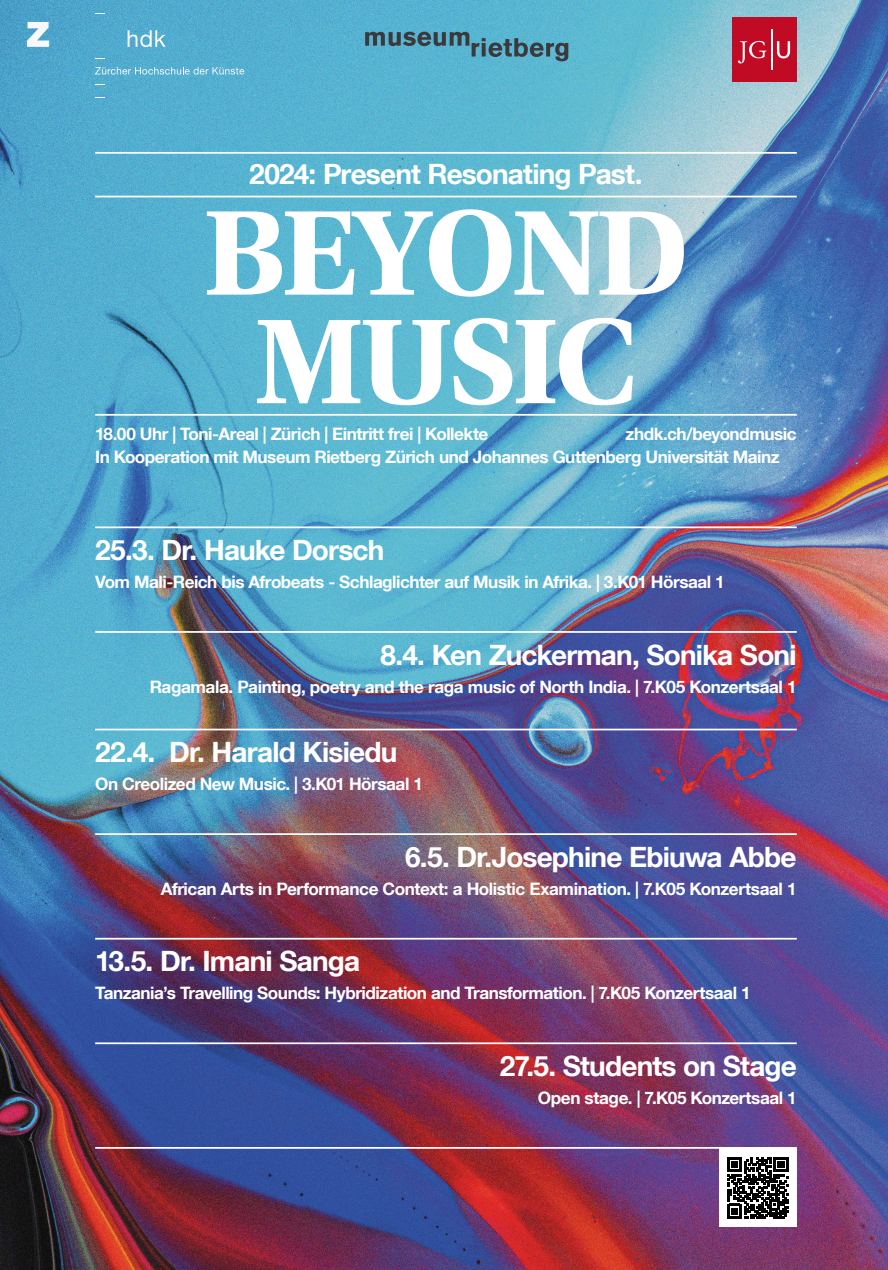
<style>
.page{position:relative;width:888px;height:1270px;background:#fff}
.page>*{position:absolute;margin:0;border:0;box-sizing:border-box;transform-origin:0 0}
.t1{font:700 127.4px "Utopia Std";letter-spacing:-.04em;color:#fff}
.t2{font:700 28px "Helvetica Neue LT Com";letter-spacing:-.03em;color:#fff}
.t3{font:700 17.15px/23.8px "Helvetica Neue LT Com";letter-spacing:-.025em;color:#fff}
</style>
<div class="page">
<img style="left:0;top:0;width:888px;height:1270px">
<div style="left:732px;top:17px;width:65px;height:65px;background:#c10b25"></div>
<svg style="left:738px;top:41px;width:28px;height:22px"></svg>
<svg style="left:777px;top:41px;width:13px;height:17px"></svg>
<hr style="left:771px;top:29px;width:1px;height:40px;background:#fff">
<svg style="left:365px;top:32px;width:203px;height:29px"></svg>
<svg style="left:27px;top:22px;width:22px;height:25px"></svg>
<svg style="left:128px;top:30px;width:38px;height:17px"></svg>
<svg style="left:95px;top:67px;width:149px;height:8px"></svg>
<hr style="left:95px;top:152px;width:702px;height:2px;background:#fff">
<hr style="left:95px;top:196px;width:702px;height:1px;background:#fff">
<hr style="left:95px;top:414px;width:702px;height:2px;background:#fff">
<hr style="left:95px;top:526px;width:702px;height:2px;background:#fff">
<hr style="left:95px;top:631px;width:702px;height:2px;background:#fff">
<hr style="left:95px;top:729px;width:702px;height:1px;background:#fff">
<hr style="left:95px;top:833px;width:702px;height:2px;background:#fff">
<hr style="left:95px;top:938px;width:702px;height:2px;background:#fff">
<hr style="left:95px;top:1042px;width:702px;height:2px;background:#fff">
<hr style="left:95px;top:1147px;width:702px;height:2px;background:#fff">
<div style="left:719px;top:1149px;width:78px;height:78px;background:#fff"></div>
<svg style="left:727px;top:1157px;width:61px;height:62px"></svg>
<h2 class="t2" style="left:249px;top:156px;width:395px">2024: Present Resonating Past.</h2>
<h1 class="t1" style="left:203px;top:179px;width:487px">BEYOND</h1>
<h1 class="t1" style="left:254px;top:288px;width:385px">MUSIC</h1>
<p class="t3" style="left:95px;top:421px;width:703px;text-indent:530px">zhdk.ch/beyondmusic<br>In Kooperation mit Museum Rietberg Zürich und Johannes Guttenberg Universität Mainz</p>
<p class="t3" style="left:95px;top:421px;width:395px">18.00 Uhr | Toni-Areal | Zürich | Eintritt frei | Kollekte</p>
<h2 class="t2" style="left:95px;top:532px;width:291px">25.3. Dr. Hauke Dorsch</h2>
<p class="t3" style="left:95px;top:569px;width:631px">Vom Mali-Reich bis Afrobeats - Schlaglichter auf Musik in Afrika. | 3.K01 Hörsaal 1</p>
<h2 class="t2" style="left:380px;top:637px;width:418px">8.4. Ken Zuckerman, Sonika Soni</h2>
<p class="t3" style="left:150px;top:674px;width:648px">Ragamala. Painting, poetry and the raga music of North India. | 7.K05 Konzertsaal 1</p>
<h2 class="t2" style="left:95px;top:734px;width:304px">22.4. Dr. Harald Kisiedu</h2>
<p class="t3" style="left:95px;top:772px;width:329px">On Creolized New Music. | 3.K01 Hörsaal 1</p>
<h2 class="t2" style="left:405px;top:839px;width:393px">6.5. Dr.Josephine Ebiuwa Abbe</h2>
<p class="t3" style="left:161px;top:876px;width:637px">African Arts in Performance Context: a Holistic Examination. | 7.K05 Konzertsaal 1</p>
<h2 class="t2" style="left:95px;top:944px;width:267px">13.5. Dr. Imani Sanga</h2>
<p class="t3" style="left:95px;top:981px;width:657px">Tanzania’s Travelling Sounds: Hybridization and Transformation. | 7.K05 Konzertsaal 1</p>
<h2 class="t2" style="left:500px;top:1048px;width:298px">27.5. Students on Stage</h2>
<p class="t3" style="left:538px;top:1085px;width:260px">Open stage. | 7.K05 Konzertsaal 1</p>
</div>
